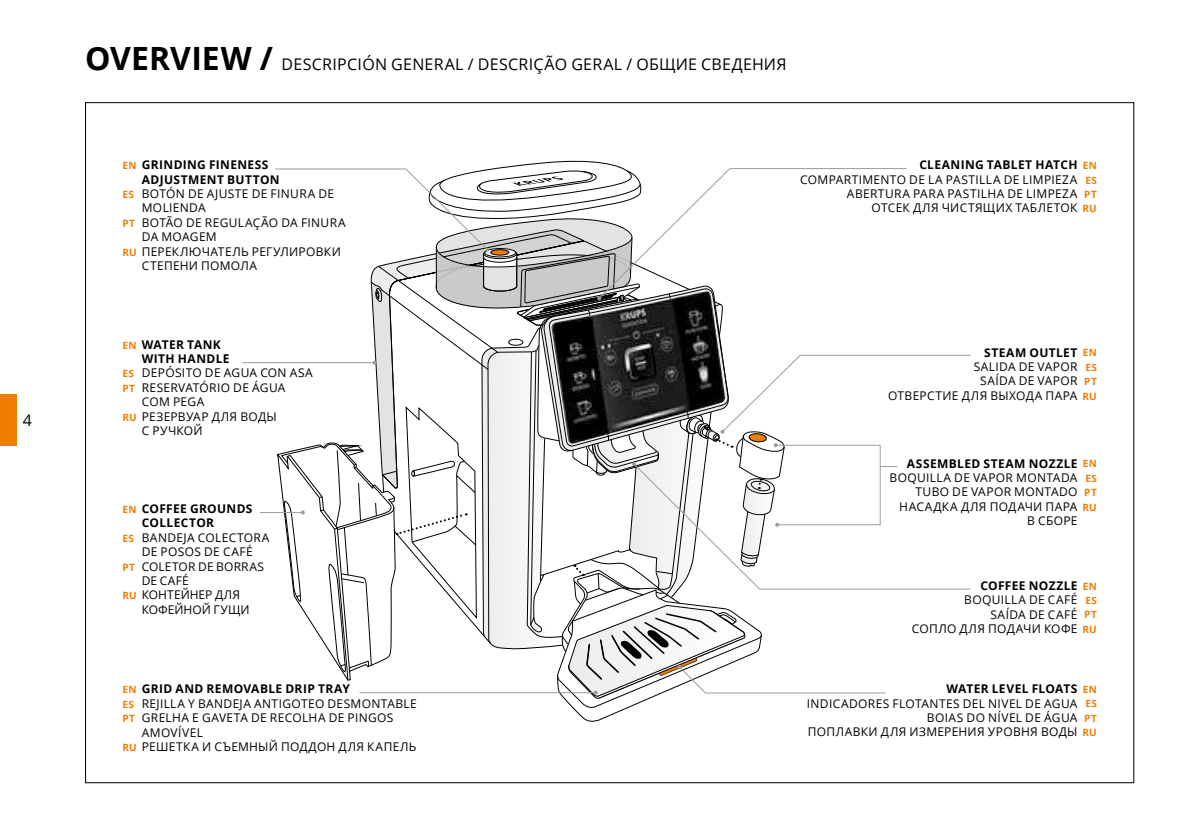
<style>
.page{position:relative;width:1191px;height:840px;background:#fff}
.page>*{position:absolute;margin:0;border:0;box-sizing:border-box;transform-origin:0 0}
.t1{font:16px "Open Sans";letter-spacing:.02em;color:#000}
.t2{font:12px/14.4px "Open Sans";letter-spacing:.025em;color:#000;text-align:right}
.t3{font:700 12px "Open Sans";letter-spacing:.03em;color:#000}
.t4{font:12px "Open Sans";color:#000}
.t5{font:700 10px/14.4px "Open Sans";letter-spacing:.035em;color:#ef7d00;text-align:justify}
.s1{font-weight:700;font-size:32px}
.s2{font-size:10px;color:#ef7d00}
.s3{font-weight:700;font-size:10px;color:#ef7d00}
</style>
<div class="page">
<div style="left:0;top:394px;width:17px;height:51px;background:#ef7d00"></div>
<hr style="left:243px;top:362px;width:131px;height:1px;background:#9d9d9c">
<hr style="left:260px;top:511px;width:43px;height:1px;background:#9d9d9c">
<svg style="left:274px;top:160px;width:697px;height:562px"></svg>
<h1 class="t1" style="left:23px;top:409px;width:11px">4</h1>
<h1 class="t1" style="left:85px;top:53px;width:703px"><span class="s1">OVERVIEW /</span> DESCRIPCIÓN GENERAL / DESCRIÇÃO GERAL / ОБЩИЕ СВЕДЕНИЯ</h1>
<p class="t3" style="left:122px;top:156px;width:147px"><span class="s2">EN</span> GRINDING FINENESS</p>
<p class="t3" style="left:142px;top:171px;width:139px">ADJUSTMENT BUTTON</p>
<p class="t2" style="left:122px;top:186px;width:213px"><span class="s3">ES</span> BOTÓN DE AJUSTE DE FINURA DE</p>
<p class="t2" style="left:142px;top:200px;width:65px">MOLIENDA</p>
<p class="t2" style="left:122px;top:215px;width:225px"><span class="s3">PT</span> BOTÃO DE REGULAÇÃO DA FINURA</p>
<p class="t2" style="left:142px;top:229px;width:77px">DA MOAGEM</p>
<p class="t2" style="left:122px;top:244px;width:220px"><span class="s3">RU</span> ПЕРЕКЛЮЧАТЕЛЬ РЕГУЛИРОВКИ</p>
<p class="t2" style="left:142px;top:258px;width:117px">СТЕПЕНИ ПОМОЛА</p>
<p class="t3" style="left:122px;top:335px;width:100px"><span class="s2">EN</span> WATER TANK</p>
<p class="t3" style="left:142px;top:350px;width:89px">WITH HANDLE</p>
<p class="t2" style="left:122px;top:365px;width:192px"><span class="s3">ES</span> DEPÓSITO DE AGUA CON ASA</p>
<p class="t2" style="left:122px;top:380px;width:164px"><span class="s3">PT</span> RESERVATÓRIO DE ÁGUA</p>
<p class="t2" style="left:142px;top:394px;width:64px">COM PEGA</p>
<p class="t2" style="left:122px;top:408px;width:156px"><span class="s3">RU</span> РЕЗЕРВУАР ДЛЯ ВОДЫ</p>
<p class="t2" style="left:142px;top:423px;width:62px">С РУЧКОЙ</p>
<p class="t3" style="left:122px;top:500px;width:131px"><span class="s2">EN</span> COFFEE GROUNDS</p>
<p class="t3" style="left:142px;top:514px;width:74px">COLLECTOR</p>
<p class="t2" style="left:122px;top:529px;width:149px"><span class="s3">ES</span> BANDEJA COLECTORA</p>
<p class="t2" style="left:142px;top:544px;width:112px">DE POSOS DE CAFÉ</p>
<p class="t2" style="left:122px;top:558px;width:143px"><span class="s3">PT</span> COLETOR DE BORRAS</p>
<p class="t2" style="left:142px;top:572px;width:49px">DE CAFÉ</p>
<p class="t4" style="left:122px;top:586px;width:119px"><span class="s3">RU</span> КОНТЕЙНЕР ДЛЯ</p>
<p class="t4" style="left:142px;top:601px;width:109px">КОФЕЙНОЙ ГУЩИ</p>
<p class="t3" style="left:122px;top:680px;width:229px"><span class="s2">EN</span> GRID AND REMOVABLE DRIP TRAY</p>
<p class="t2" style="left:122px;top:695px;width:296px"><span class="s3">ES</span> REJILLA Y BANDEJA ANTIGOTEO DESMONTABLE</p>
<p class="t2" style="left:122px;top:710px;width:272px"><span class="s3">PT</span> GRELHA E GAVETA DE RECOLHA DE PINGOS</p>
<p class="t2" style="left:142px;top:724px;width:63px">AMOVÍVEL</p>
<p class="t2" style="left:122px;top:738px;width:295px"><span class="s3">RU</span> РЕШЕТКА И СЪЕМНЫЙ ПОДДОН ДЛЯ КАПЕЛЬ</p>
<p class="t3" style="left:919px;top:156px;width:160px">CLEANING TABLET HATCH</p>
<p class="t2" style="left:800px;top:172px;width:279px">COMPARTIMENTO DE LA PASTILLA DE LIMPIEZA<br>ABERTURA PARA PASTILHA DE LIMPEZA<br>ОТСЕК ДЛЯ ЧИСТЯЩИХ ТАБЛЕТОК</p>
<p class="t5" style="left:1082px;top:158px;width:16px">EN ES PT RU</p>
<p class="t3" style="left:984px;top:343px;width:95px">STEAM OUTLET</p>
<p class="t2" style="left:888px;top:359px;width:191px">SALIDA DE VAPOR<br>SAÍDA DE VAPOR<br>ОТВЕРСТИЕ ДЛЯ ВЫХОДА ПАРА</p>
<p class="t5" style="left:1082px;top:345px;width:16px">EN ES PT RU</p>
<p class="t3" style="left:907px;top:454px;width:172px">ASSEMBLED STEAM NOZZLE</p>
<p class="t2" style="left:889px;top:470px;width:189px">BOQUILLA DE VAPOR MONTADA<br>TUBO DE VAPOR MONTADO<br>НАСАДКА ДЛЯ ПОДАЧИ ПАРА<br>В СБОРЕ</p>
<p class="t5" style="left:1082px;top:456px;width:16px">EN ES PT RU</p>
<p class="t3" style="left:980px;top:576px;width:99px">COFFEE NOZZLE</p>
<p class="t2" style="left:912px;top:592px;width:167px">BOQUILLA DE CAFÉ<br>SAÍDA DE CAFÉ<br>СОПЛО ДЛЯ ПОДАЧИ КОФЕ</p>
<p class="t5" style="left:1082px;top:578px;width:16px">EN ES PT RU</p>
<p class="t3" style="left:946px;top:680px;width:133px">WATER LEVEL FLOATS</p>
<p class="t2" style="left:807px;top:695px;width:272px">INDICADORES FLOTANTES DEL NIVEL DE AGUA<br>BOIAS DO NÍVEL DE ÁGUA<br>ПОПЛАВКИ ДЛЯ ИЗМЕРЕНИЯ УРОВНЯ ВОДЫ</p>
<p class="t5" style="left:1082px;top:681px;width:16px">EN ES PT RU</p>
</div>
